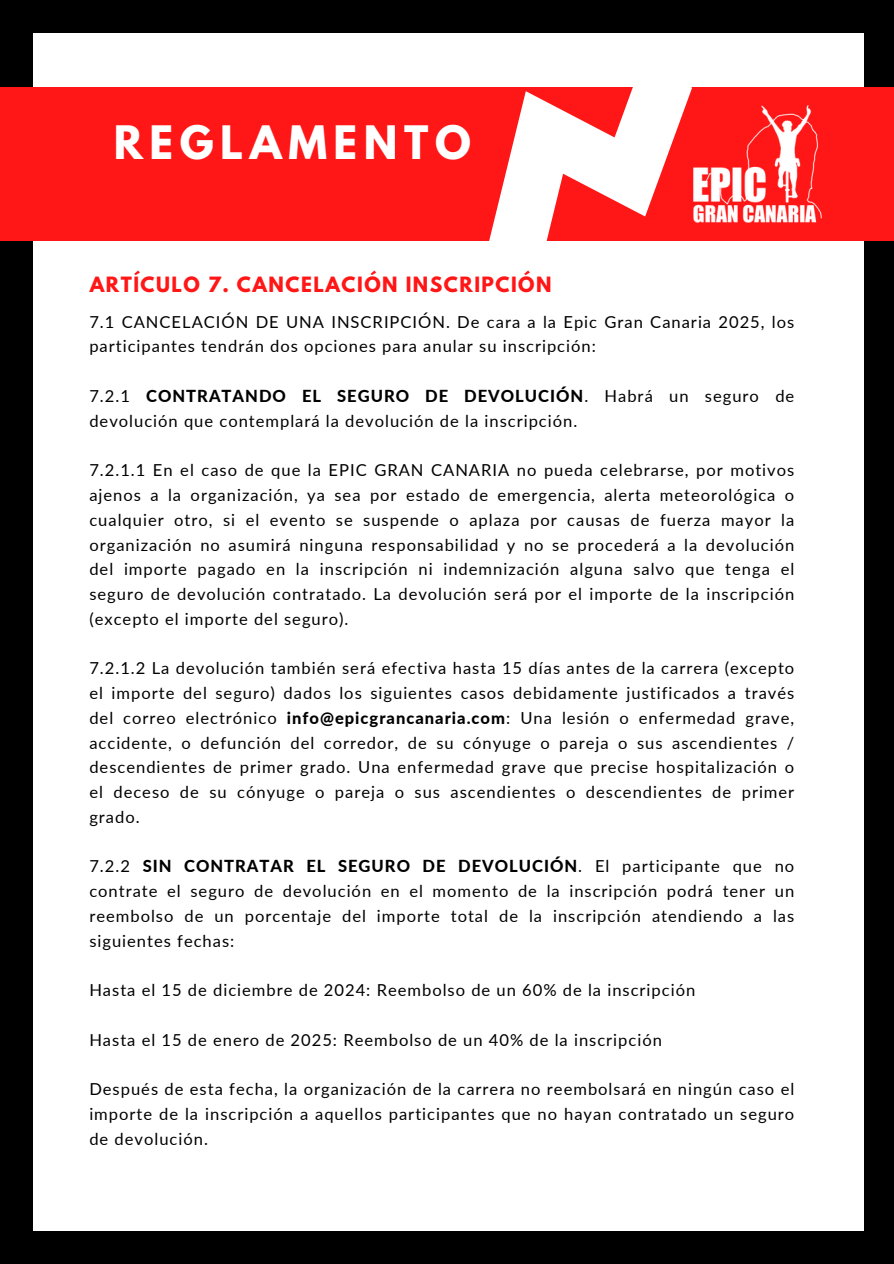
<style>
.page{position:relative;width:894px;height:1264px;background:#fff}
.page>*{position:absolute;margin:0;border:0;box-sizing:border-box;transform-origin:0 0}
.t1{font:700 40.8px "League Spartan";letter-spacing:.16em;color:#fff}
.t2{font:700 18.6px "League Spartan";letter-spacing:.08em;color:#ff1616}
.t3{font:16.5px/24.8px "Lato";letter-spacing:.06em;color:#000;text-align:justify}
.s1{font-weight:800}
</style>
<div class="page">
<div style="left:0;top:0;width:893px;height:1263px;background:#000"></div>
<div style="left:34px;top:33px;width:829px;height:1197px;background:#fff"></div>
<div style="left:0;top:87px;width:893px;height:153px;background:#ff1616"></div>
<img style="left:693px;top:105px;width:128px;height:117px">
<svg style="left:487px;top:87px;width:205px;height:154px"></svg>
<h2 class="t1" style="left:114px;top:122px;width:358px">REGLAMENTO</h2>
<p class="t2" style="left:90px;top:275px;width:463px">ARTÍCULO 7. CANCELACIÓN INSCRIPCIÓN</p>
<p class="t3" style="left:89px;top:309px;width:706px">7.1 CANCELACIÓN DE UNA INSCRIPCIÓN. De cara a la Epic Gran Canaria 2025, los participantes tendrán dos opciones para anular su inscripción:</p>
<p class="t3" style="left:89px;top:383px;width:706px">7.2.1 <span class="s1">CONTRATANDO EL SEGURO DE DEVOLUCIÓN</span>. Habrá un seguro de devolución que contemplará la devolución de la inscripción.</p>
<p class="t3" style="left:89px;top:457px;width:706px">7.2.1.1 En el caso de que la EPIC GRAN CANARIA no pueda celebrarse, por motivos ajenos a la organización, ya sea por estado de emergencia, alerta meteorológica o cualquier otro, si el evento se suspende o aplaza por causas de fuerza mayor la organización no asumirá ninguna responsabilidad y no se procederá a la devolución del importe pagado en la inscripción ni indemnización alguna salvo que tenga el seguro de devolución contratado. La devolución será por el importe de la inscripción (excepto el importe del seguro).</p>
<p class="t3" style="left:89px;top:655px;width:706px">7.2.1.2 La devolución también será efectiva hasta 15 días antes de la carrera (excepto el importe del seguro) dados los siguientes casos debidamente justificados a través del correo electrónico <span class="s1">info@epicgrancanaria.com</span>: Una lesión o enfermedad grave, accidente, o defunción del corredor, de su cónyuge o pareja o sus ascendientes / descendientes de primer grado. Una enfermedad grave que precise hospitalización o el deceso de su cónyuge o pareja o sus ascendientes o descendientes de primer grado.</p>
<p class="t3" style="left:89px;top:853px;width:706px">7.2.2 <span class="s1">SIN CONTRATAR EL SEGURO DE DEVOLUCIÓN</span>. El participante que no contrate el seguro de devolución en el momento de la inscripción podrá tener un reembolso de un porcentaje del importe total de la inscripción atendiendo a las siguientes fechas:</p>
<p class="t3" style="left:89px;top:977px;width:607px">Hasta el 15 de diciembre de 2024: Reembolso de un 60% de la inscripción</p>
<p class="t3" style="left:89px;top:1027px;width:574px">Hasta el 15 de enero de 2025: Reembolso de un 40% de la inscripción</p>
<p class="t3" style="left:89px;top:1076px;width:706px">Después de esta fecha, la organización de la carrera no reembolsará en ningún caso el importe de la inscripción a aquellos participantes que no hayan contratado un seguro de devolución.</p>
</div>
